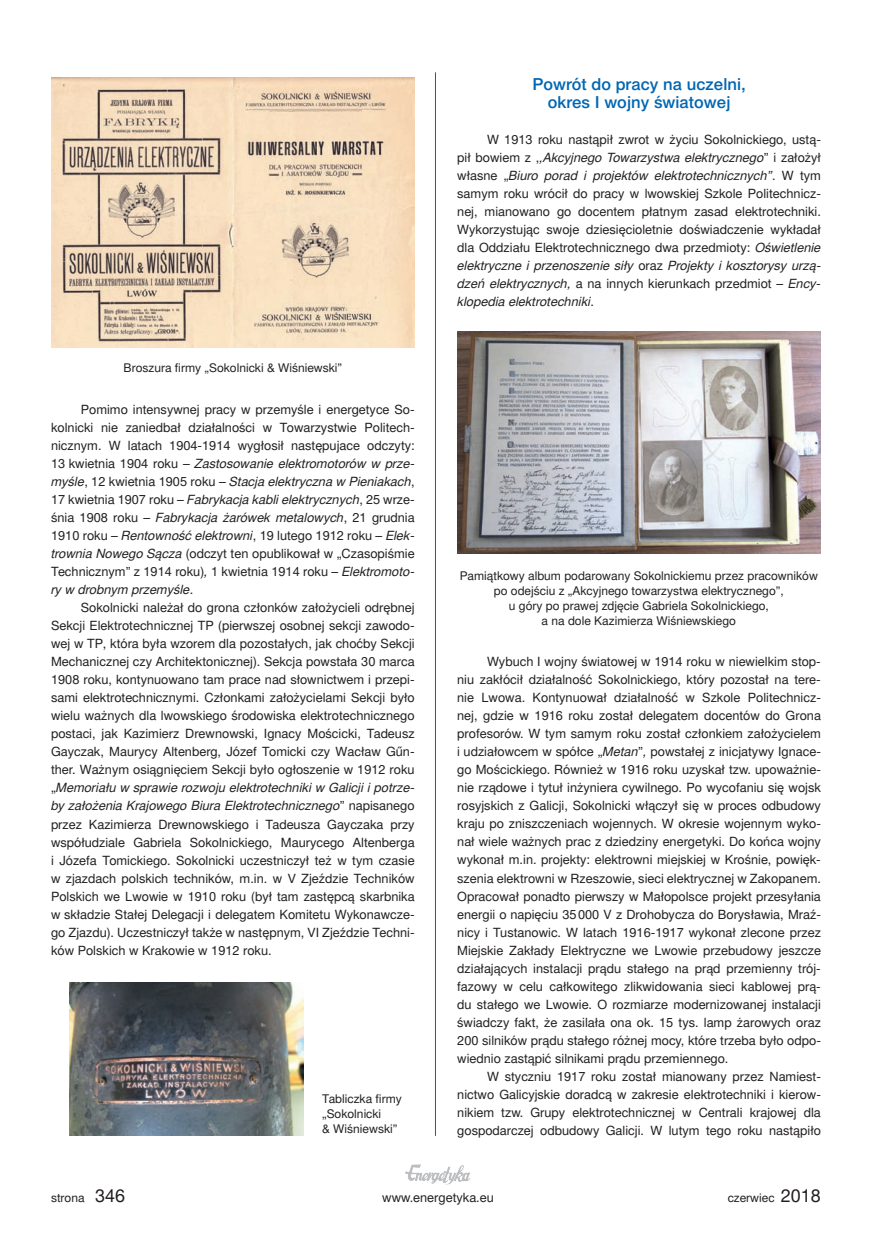
<style>
.page{position:relative;width:872px;height:1255px;background:#fff}
.page>*{position:absolute;margin:0;border:0;box-sizing:border-box;transform-origin:0 0}
.t1{font:16.5px/18px "Switzer EFN Medium";color:#0166b3;text-align:center}
.t2{font:12.75px/18px "Switzer EFN";color:#231f20;text-align:justify}
.t3{font:12px/15px "Switzer EFN";color:#231f20}
.s1{font-style:italic}
.s2{font-size:18px}
</style>
<div class="page">
<hr style="left:435px;top:72px;width:1px;height:1063px;background:#0166b3">
<img style="left:405px;top:1164px;width:66px;height:21px">
<img style="left:51px;top:78px;width:364px;height:269px">
<img style="left:69px;top:982px;width:234px;height:153px">
<img style="left:457px;top:332px;width:363px;height:222px">
<p class="t3" style="left:124px;top:361px;width:220px">Broszura firmy „Sokolnicki &amp; Wiśniewski”</p>
<p class="t2" style="left:51px;top:401px;width:365px;text-indent:30px">Pomimo intensywnej pracy w przemyśle i energetyce So&shy;kolnicki nie zaniedbał działalności w Towarzystwie Politech&shy;nicznym. W latach 1904-1914 wygłosił następujace odczyty:<br>13 kwietnia 1904 roku – <span class="s1">Zastosowanie elektromotorów w prze&shy;myśle</span>, 12 kwietnia 1905 roku – <span class="s1">Stacja elektryczna w Pieniakach</span>, 17 kwietnia 1907 roku – <span class="s1">Fabrykacja kabli elektrycznych</span>, 25 wrze&shy;śnia 1908 roku – <span class="s1">Fabrykacja żarówek metalowych</span>, 21 grudnia 1910 roku – <span class="s1">Rentowność elektrowni</span>, 19 lutego 1912 roku – <span class="s1">Elek&shy;trownia Nowego Sącza</span> (odczyt ten opublikował w „Czasopiśmie Technicznym” z 1914 roku)<span class="s1">,</span> 1 kwietnia 1914 roku – <span class="s1">Elektromoto&shy;ry w drobnym przemyśle</span>.</p>
<p class="t2" style="left:51px;top:599px;width:365px;text-indent:30px">Sokolnicki należał do grona członków założycieli odrębnej Sekcji Elektrotechnicznej TP (pierwszej osobnej sekcji zawodo&shy;wej w TP, która była wzorem dla pozostałych, jak choćby Sekcji Mechanicznej czy Architektonicznej). Sekcja powstała 30 marca 1908 roku, kontynuowano tam prace nad słownictwem i przepi&shy;sami elektrotechnicznymi. Członkami założycielami Sekcji było wielu ważnych dla lwowskiego środowiska elektrotechnicznego postaci, jak Kazimierz Drewnowski, Ignacy Mościcki, Tadeusz Gayczak, Maurycy Altenberg, Józef Tomicki czy Wacław Gűn&shy;ther. Ważnym osiągnięciem Sekcji było ogłoszenie w 1912 roku „<span class="s1">Memoriału w sprawie rozwoju elektrotechniki w Galicji i potrze&shy;by założenia Krajowego Biura Elektrotechnicznego</span>” napisanego przez Kazimierza Drewnowskiego i Tadeusza Gayczaka przy współudziale Gabriela Sokolnickiego, Maurycego Altenberga i Józefa Tomickiego. Sokolnicki uczestniczył też w tym czasie w zjazdach polskich techników, m.in. w V Zjeździe Techników Polskich we Lwowie w 1910 roku (był tam zastępcą skarbnika w składzie Stałej Delegacji i delegatem Komitetu Wykonawcze&shy;go Zjazdu). Uczestniczył także w następnym, VI Zjeździe Techni&shy;ków Polskich w Krakowie w 1912 roku.</p>
<p class="t3" style="left:322px;top:1091px;width:81px">Tabliczka firmy „Sokolnicki<br>&amp; Wiśniewski”</p>
<p class="t1" style="left:532px;top:75px;width:215px">Powrót do pracy na uczelni, okres I wojny światowej</p>
<p class="t2" style="left:457px;top:131px;width:365px;text-indent:30px">W 1913 roku nastąpił zwrot w życiu Sokolnickiego, ustą&shy;pił bowiem z ,<span class="s1">,Akcyjnego Towarzystwa elektrycznego</span>” i założył własne „<span class="s1">Biuro porad i projektów elektrotechnicznych”</span>. W tym samym roku wrócił do pracy w lwowskiej Szkole Politechnicz&shy;nej, mianowano go docentem płatnym zasad elektrotechniki.<br>Wykorzystując swoje dziesięcioletnie doświadczenie wykładał dla Oddziału Elektrotechnicznego dwa przedmioty: <span class="s1">Oświetlenie elektryczne i przenoszenie siły</span> oraz <span class="s1">Projekty i kosztorysy urzą&shy;dzeń elektrycznych,</span> a na innych kierunkach przedmiot – <span class="s1">Ency&shy;klopedia elektrotechniki</span>.</p>
<p class="t3" style="left:459px;top:568px;width:360px;text-align:center">Pamiątkowy album podarowany Sokolnickiemu przez pracowników po odejściu z „Akcyjnego towarzystwa elektrycznego”,<br>u góry po prawej zdjęcie Gabriela Sokolnickiego,<br>a na dole Kazimierza Wiśniewskiego</p>
<p class="t2" style="left:457px;top:653px;width:365px;text-indent:30px">Wybuch I wojny światowej w 1914 roku w niewielkim stop&shy;niu zakłócił działalność Sokolnickiego, który pozostał na tere&shy;nie Lwowa. Kontynuował działalność w Szkole Politechnicz&shy;nej, gdzie w 1916 roku został delegatem docentów do Grona profesorów. W tym samym roku został członkiem założycielem i udziałowcem w spółce „<span class="s1">Metan</span>”<span class="s1">,</span> powstałej z inicjatywy Ignace&shy;go Mościckiego. Również w 1916 roku uzyskał tzw. upoważnie&shy;nie rządowe i tytuł inżyniera cywilnego. Po wycofaniu się wojsk rosyjskich z Galicji, Sokolnicki włączył się w proces odbudowy kraju po zniszczeniach wojennych. W okresie wojennym wyko&shy;nał wiele ważnych prac z dziedziny energetyki. Do końca wojny wykonał m.in. projekty: elektrowni miejskiej w Krośnie, powięk&shy;szenia elektrowni w Rzeszowie, sieci elektrycznej w Zakopanem.<br>Opracował ponadto pierwszy w Małopolsce projekt przesyłania energii o napięciu 35000 V z Drohobycza do Borysławia, Mraź&shy;nicy i Tustanowic. W latach 1916-1917 wykonał zlecone przez Miejskie Zakłady Elektryczne we Lwowie przebudowy jeszcze działających instalacji prądu stałego na prąd przemienny trój&shy;fazowy w celu całkowitego zlikwidowania sieci kablowej prą&shy;du stałego we Lwowie. O rozmiarze modernizowanej instalacji świadczy fakt, że zasilała ona ok. 15 tys. lamp żarowych oraz 200 silników prądu stałego różnej mocy, które trzeba było odpo&shy;wiednio zastąpić silnikami prądu przemiennego.</p>
<p class="t2" style="left:457px;top:1067px;width:365px;text-indent:30px">W styczniu 1917 roku został mianowany przez Namiest&shy;nictwo Galicyjskie doradcą w zakresie elektrotechniki i kierow&shy;nikiem tzw. Grupy elektrotechnicznej w Centrali krajowej dla gospodarczej odbudowy Galicji. W lutym tego roku nastąpiło</p>
<p class="t3" style="left:51px;top:1190px;width:76px">strona <span class="s2">346</span></p>
<p class="t2" style="left:382px;top:1188px;width:113px">www.energetyka.eu</p>
<p class="t3" style="left:727px;top:1190px;width:95px">czerwiec <span class="s2">2018</span></p>
</div>
